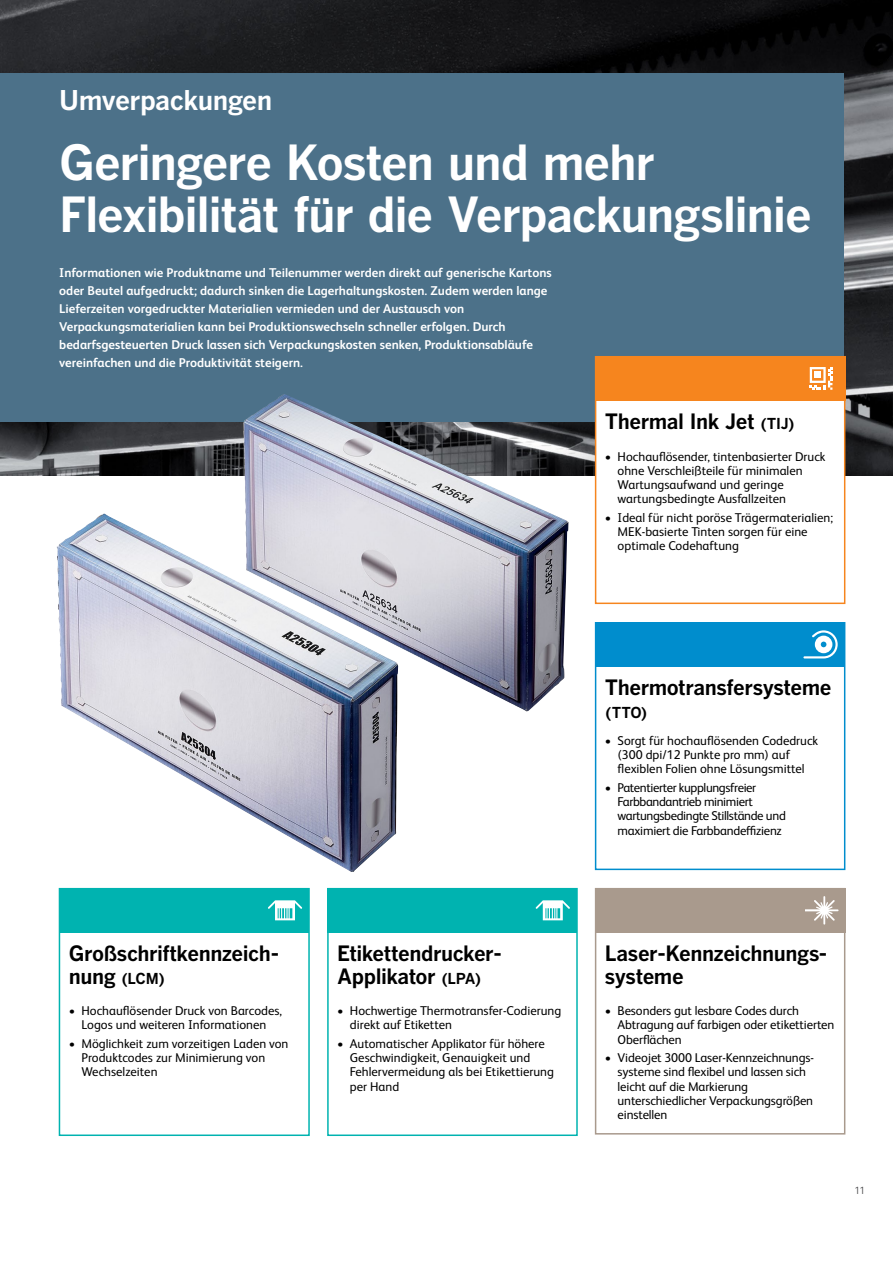
<style>
.page{position:relative;width:893px;height:1263px;background:#fff}
.page>*{position:absolute;margin:0;border:0;box-sizing:border-box;transform-origin:0 0}
.t1{font:700 48px/52.5px "Benton Gothic";letter-spacing:-.03em;color:#fff}
.t2{font:700 27px "Benton Gothic";letter-spacing:-.02em;color:#fff}
.t3{font:700 21px/22.5px "Benton Gothic";letter-spacing:-.025em;color:#000}
.t4{font:700 15px "Benton Gothic";letter-spacing:-.025em;color:#000}
.t5{font:12.75px/14.2px "FS Albert Pro";color:#000}
.t6{font:700 12.75px/18px "FS Albert Pro";color:#fff}
.t7{font:12.75px/14.2px "FS Albert Pro";letter-spacing:-.03em;color:#000}
.t8{font:300 10.5px "FS Albert Pro";color:#404042}
.s1{font-size:15px}
.s2{font-size:21px}
</style>
<div class="page">
<img style="left:0;top:0;width:893px;height:475px">
<div style="left:0;top:73px;width:843px;height:349px;background:#4c7189"></div>
<div style="left:596px;top:357px;width:249px;height:246px;background:#fff"></div>
<div style="left:595px;top:356px;width:250px;height:248px;border:2px solid #f6851e"></div>
<div style="left:595px;top:356px;width:250px;height:45px;background:#f6851e"></div>
<svg style="left:810px;top:367px;width:22px;height:23px"></svg>
<div style="left:59px;top:888px;width:251px;height:248px;border:2px solid #00b3b0"></div>
<div style="left:59px;top:888px;width:250px;height:45px;background:#00b3b0"></div>
<div style="left:595px;top:622px;width:250px;height:248px;border:2px solid #008dcd"></div>
<div style="left:595px;top:622px;width:250px;height:45px;background:#008dcd"></div>
<svg style="left:803px;top:630px;width:35px;height:28px"></svg>
<div style="left:327px;top:888px;width:251px;height:248px;border:2px solid #00b3b0"></div>
<div style="left:328px;top:888px;width:249px;height:45px;background:#00b3b0"></div>
<svg style="left:536px;top:900px;width:34px;height:20px"></svg>
<div style="left:595px;top:888px;width:250px;height:246px;border:2px solid #a99a8d"></div>
<div style="left:595px;top:888px;width:250px;height:45px;background:#a99a8d"></div>
<svg style="left:806px;top:896px;width:32px;height:28px"></svg>
<img style="left:56px;top:394px;width:513px;height:478px">
<svg style="left:268px;top:900px;width:34px;height:20px"></svg>
<h2 class="t2" style="left:59px;top:85px;width:215px">Umverpackungen</h2>
<h1 class="t1" style="left:59px;top:137px;width:754px">Geringere Kosten und mehr<br>Flexibilität für die Verpackungslinie</h1>
<p class="t6" style="left:59px;top:263px;width:494px">Informationen wie Produktname und Teilenummer werden direkt auf generische Kartons oder Beutel aufgedruckt; dadurch sinken die Lagerhaltungskosten. Zudem werden lange Lieferzeiten vorgedruckter Materialien vermieden und der Austausch von Verpackungsmaterialien kann bei Produktionswechseln schneller erfolgen. Durch bedarfsgesteuerten Druck lassen sich Verpackungskosten senken, Produktionsabläufe vereinfachen und die Produktivität steigern.</p>
<h3 class="t3" style="left:605px;top:411px;width:191px">Thermal Ink Jet <span class="s1">(TIJ)</span></h3>
<p class="t5" style="left:618px;top:448px;width:209px;text-indent:-13px">• Hochauflösender, tintenbasierter Druck ohne Verschleißteile für minimalen Wartungsaufwand und geringe wartungsbedingte Ausfallzeiten</p>
<p class="t5" style="left:618px;top:509px;width:217px;text-indent:-13px">• Ideal für nicht poröse Trägermaterialien;<br>MEK-basierte Tinten sorgen für eine optimale Codehaftung</p>
<h3 class="t3" style="left:69px;top:943px;width:212px">Großschriftkennzeich-</h3>
<p class="t4" style="left:69px;top:969px;width:97px"><span class="s2">nung</span> (LCM)</p>
<p class="t5" style="left:69px;top:1002px;width:215px;text-align:center">• Hochauflösender Druck von Barcodes,<br>Logos und weiteren Informationen</p>
<p class="t5" style="left:81px;top:1035px;width:209px;text-indent:-13px">• Möglichkeit zum vorzeitigen Laden von<br>Produktcodes zur Minimierung von<br>Wechselzeiten</p>
<h3 class="t3" style="left:337px;top:943px;width:166px">Etikettendrucker-<br>Applikator <span class="s1">(LPA)</span></h3>
<p class="t5" style="left:350px;top:1002px;width:213px;text-indent:-13px">• Hochwertige Thermotransfer-Codierung direkt auf Etiketten</p>
<p class="t5" style="left:350px;top:1035px;width:206px;text-indent:-13px">• Automatischer Applikator für höhere<br>Geschwindigkeit, Genauigkeit und<br>Fehlervermeidung als bei Etikettierung per Hand</p>
<h3 class="t3" style="left:605px;top:677px;width:228px">Thermotransfersysteme</h3>
<p class="t4" style="left:606px;top:704px;width:43px">(TTO)</p>
<p class="t5" style="left:618px;top:732px;width:202px;text-indent:-13px">• Sorgt für hochauflösenden Codedruck (300 dpi/12 Punkte pro mm) auf flexiblen Folien ohne Lösungsmittel</p>
<p class="t7" style="left:618px;top:779px;width:170px;text-indent:-13px">• Patentierter kupplungsfreier<br>Farbbandantrieb minimiert wartungsbedingte Stillstände und maximiert die Farbbandeffizienz</p>
<h3 class="t3" style="left:605px;top:943px;width:224px">Laser-Kennzeichnungs&shy;systeme</h3>
<p class="t5" style="left:618px;top:1002px;width:218px;text-indent:-13px">• Besonders gut lesbare Codes durch<br>Abtragung auf farbigen oder etikettierten<br>Oberflächen</p>
<p class="t5" style="left:618px;top:1049px;width:198px;text-indent:-13px">• Videojet 3000 Laser-Kennzeichnungs&shy;systeme sind flexibel und lassen sich leicht auf die Markierung unterschiedlicher Verpackungsgrößen einstellen</p>
<p class="t8" style="left:854px;top:1183px;width:12px">11</p>
</div>
